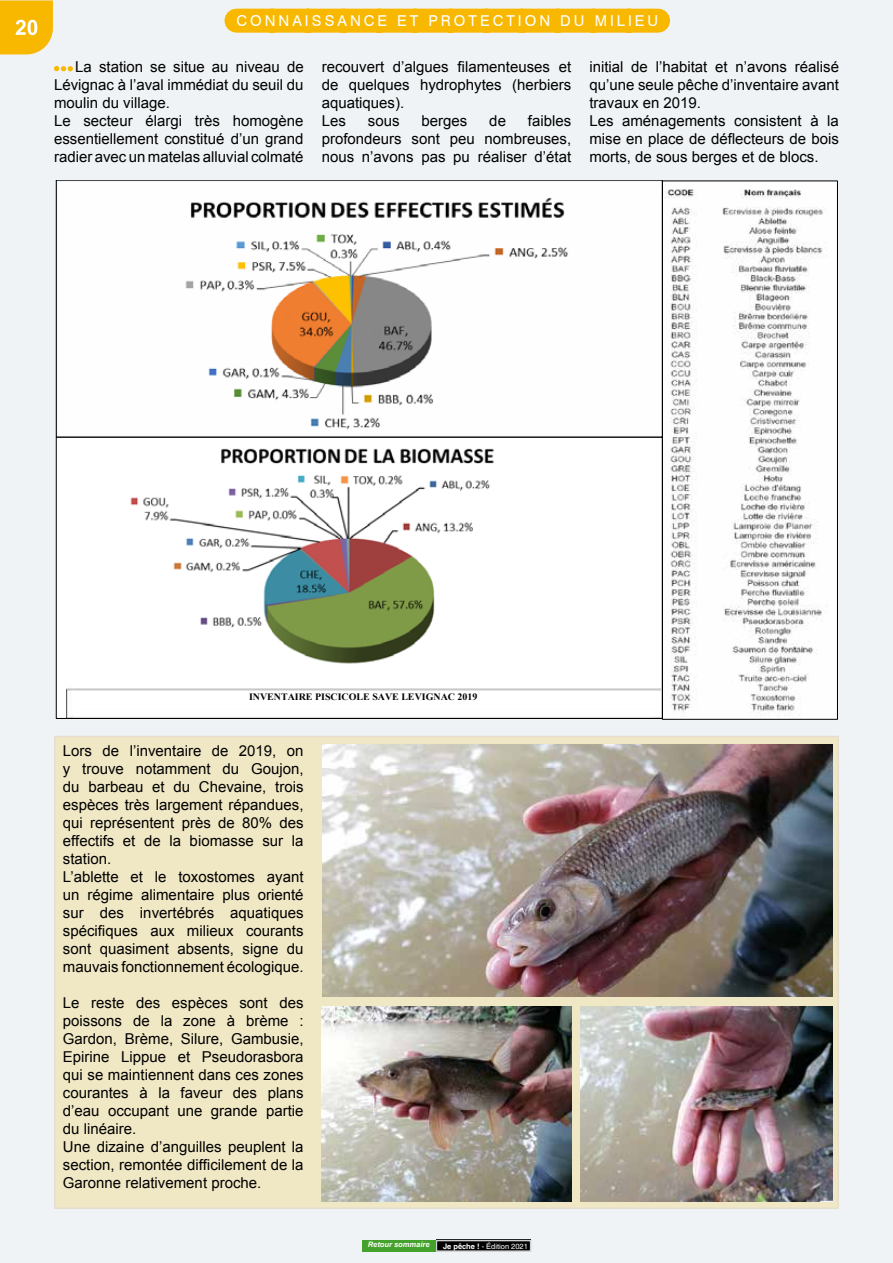
<style>
.page{position:relative;width:893px;height:1263px;background:#eff3f5}
.page>*{position:absolute;margin:0;border:0;box-sizing:border-box;transform-origin:0 0}
.t1{font:15px/18px "Arial";color:#000}
.t2{font:15px "Swiss 721 BT";letter-spacing:.2em;color:#fff}
.t3{font:700 9.75px "Times New Roman";color:#000}
.t4{font:7.5px "Helvetica";color:#fff}
.t5{font:italic 700 7.5px "Arial";color:#fff}
.s1{font-weight:700}
</style>
<div class="page">
<div style="left:436px;top:1240px;width:95px;height:11px;background:#000"></div>
<div style="left:436px;top:1240px;width:95px;height:12px;border:2px solid #d0d1d2"></div>
<div style="left:362px;top:1240px;width:73px;height:11px;background:#44a12b"></div>
<div style="left:236px;top:9px;width:422px;height:24px;background:#f8b800"></div>
<svg style="left:54px;top:66px;width:19px;height:5px"></svg>
<img style="left:58px;top:183px;width:778px;height:535px">
<div style="left:662px;top:181px;width:176px;height:539px;border:1px solid #000"></div>
<svg style="left:56px;top:181px;width:607px;height:256px"></svg>
<img style="left:66px;top:683px;width:594px;height:35px">
<div style="left:54px;top:736px;width:785px;height:473px;background:#f0e7c4"></div>
<img style="left:322px;top:745px;width:511px;height:251px">
<img style="left:322px;top:1006px;width:249px;height:195px">
<img style="left:580px;top:1006px;width:253px;height:195px">
<svg style="left:0;top:0;width:53px;height:54px;background:#f7bf1d"></svg>
<p class="t2" style="left:236px;top:10px;width:423px">CONNAISSANCE ET PROTECTION DU MILIEU</p>
<p class="t1" style="left:54px;top:58px;width:251px;text-indent:21px">La station se situe au niveau de Lévignac à l’aval immédiat du seuil du moulin du village.<br>Le secteur élargi très homogène essentiellement constitué d’un grand radier avec un matelas alluvial colmaté</p>
<p class="t1" style="left:322px;top:58px;width:251px">recouvert d’algues filamenteuses et de quelques hydrophytes (herbiers aquatiques).<br>Les</p>
<p class="t1" style="left:589px;top:58px;width:251px">initial de l’habitat et n’avons réalisé qu’une seule pêche d’inventaire avant travaux en 2019.<br>Les aménagements consistent à la mise en place de déflecteurs de bois morts, de sous berges et de blocs.</p>
<p class="t1" style="left:322px;top:112px;width:251px;text-align:justify;text-indent:206px">faibles profondeurs sont peu nombreuses, nous n’avons pas pu réaliser d’état</p>
<p class="t1" style="left:368px;top:112px;width:33px">sous</p>
<p class="t1" style="left:421px;top:112px;width:47px">berges</p>
<p class="t1" style="left:489px;top:112px;width:18px">de</p>
<p class="t3" style="left:249px;top:690px;width:230px">INVENTAIRE PISCICOLE SAVE LEVIGNAC 2019</p>
<p class="t1" style="left:63px;top:742px;width:242px">Lors de l’inventaire de 2019, on y trouve notamment du Goujon, du barbeau et du Chevaine, trois espèces très largement répandues, qui représentent près de 80% des effectifs et de la biomasse sur la station.<br>L’ablette et le toxostomes ayant un régime alimentaire plus orienté sur des invertébrés aquatiques spécifiques aux milieux courants sont quasiment absents, signe du mauvais fonctionnement écologique.</p>
<p class="t1" style="left:63px;top:994px;width:242px">Le reste des espèces sont des poissons de la zone à brème :<br>Gardon, Brème, Silure, Gambusie,<br>Epirine Lippue et Pseudorasbora qui se maintiennent dans ces zones courantes à la faveur des plans d’eau occupant une grande partie du linéaire.<br>Une dizaine d’anguilles peuplent la section, remontée difficilement de la<br>Garonne relativement proche.</p>
<p class="t5" style="left:368px;top:1239px;width:63px">Retour sommaire</p>
<p class="t4" style="left:443px;top:1242px;width:86px"><span class="s1">Je pêche !</span> - Édition 2021</p>
</div>
